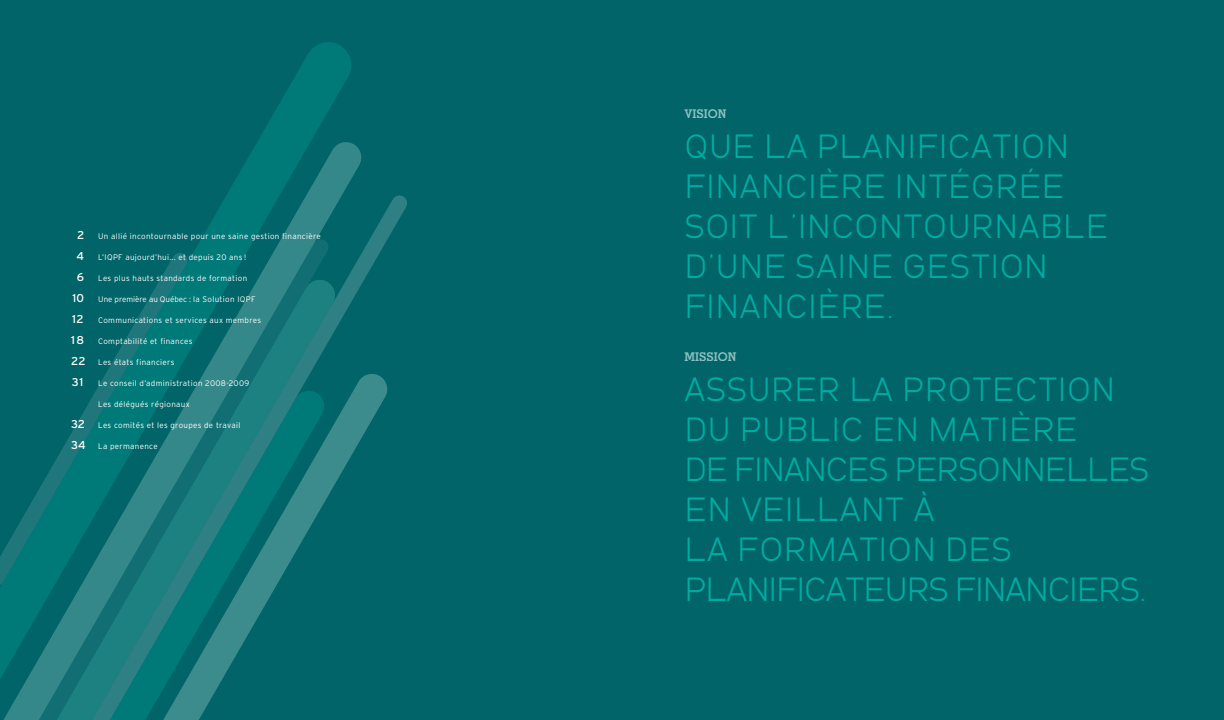
<style>
.page{position:relative;width:1224px;height:720px;background:#006468}
.page>*{position:absolute;margin:0;border:0;box-sizing:border-box;transform-origin:0 0}
.t1{font:33px/40px "Powdah";letter-spacing:.02em;color:#00aca2}
.t2{font:700 12px "Memphis";color:#cce9e7}
.t3{font:11.4px "Interstate";color:#fff}
.t4{font:300 8px "Interstate";letter-spacing:.04em;color:#fff}
.t5{font:300 8px "Interstate";color:#fff}
.s1{font-weight:400;font-size:11.4px}
</style>
<div class="page">
<svg style="left:265px;top:42px;width:86px;height:87px"></svg>
<svg style="left:0;top:135px;width:362px;height:585px"></svg>
<svg style="left:22px;top:235px;width:55px;height:485px"></svg>
<svg style="left:43px;top:273px;width:34px;height:447px"></svg>
<svg style="left:77px;top:191px;width:330px;height:529px"></svg>
<svg style="left:92px;top:384px;width:34px;height:336px;background:#15797b"></svg>
<svg style="left:126px;top:242px;width:281px;height:478px"></svg>
<svg style="left:151px;top:367px;width:243px;height:353px"></svg>
<p class="t4" style="left:77px;top:232px;width:245px"><span class="s1">2</span> Un allié incontournable pour une saine gestion financière</p>
<p class="t4" style="left:77px;top:253px;width:171px"><span class="s1">4</span> L’IQPF aujourd’hui... et depuis 20 ans !</p>
<p class="t4" style="left:77px;top:274px;width:172px"><span class="s1">6</span> Les plus hauts standards de formation</p>
<p class="t5" style="left:72px;top:295px;width:185px"><span class="s1">10</span> Une première au Québec : la Solution IQPF</p>
<p class="t3" style="left:72px;top:313px;width:13px">12</p>
<p class="t4" style="left:98px;top:316px;width:164px">Communications et services aux membres</p>
<p class="t4" style="left:71px;top:337px;width:123px"><span class="s1">18</span> Comptabilité et finances</p>
<p class="t4" style="left:71px;top:358px;width:105px"><span class="s1">22</span> Les états financiers</p>
<p class="t3" style="left:72px;top:376px;width:13px">31</p>
<p class="t4" style="left:98px;top:379px;width:153px">Le conseil d’administration 2008-2009</p>
<p class="t4" style="left:98px;top:400px;width:93px">Les délégués régionaux</p>
<p class="t4" style="left:71px;top:421px;width:171px"><span class="s1">32</span> Les comités et les groupes de travail</p>
<p class="t4" style="left:71px;top:442px;width:88px"><span class="s1">34</span> La permanence</p>
<h2 class="t2" style="left:684px;top:106px;width:43px">VISION</h2>
<p class="t1" style="left:684px;top:126px;width:425px">QUE LA PLANIFICATION<br>FINANCIÈRE INTÉGRÉE<br>SOIT L’INCONTOURNABLE<br>D’UNE SAINE GESTION<br>FINANCIÈRE.</p>
<h2 class="t2" style="left:684px;top:349px;width:53px">MISSION</h2>
<p class="t1" style="left:684px;top:369px;width:467px">ASSURER LA PROTECTION<br>DU PUBLIC EN MATIÈRE<br>DE FINANCES PERSONNELLES<br>EN VEILLANT À<br>LA FORMATION DES<br>PLANIFICATEURS FINANCIERS.</p>
</div>
